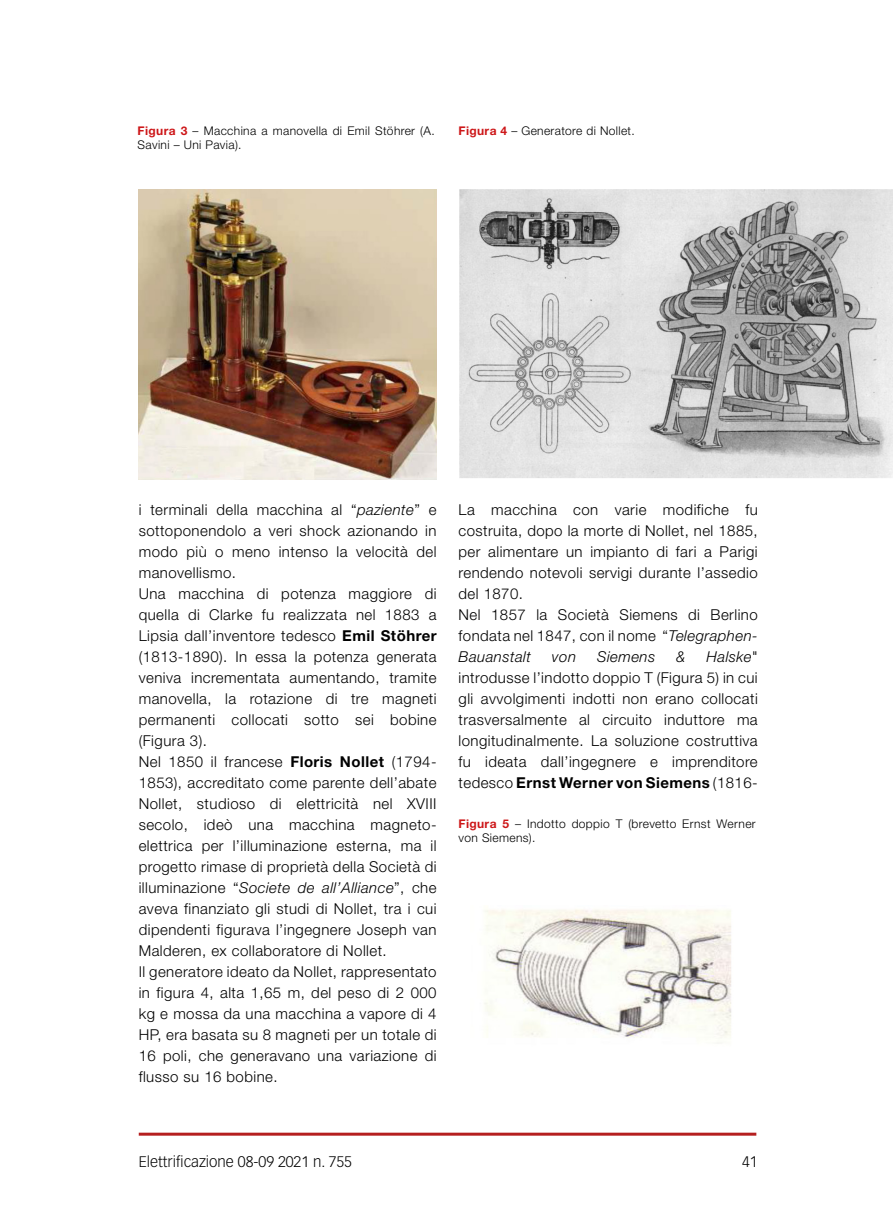
<style>
.page{position:relative;width:893px;height:1212px;background:#fff}
.page>*{position:absolute;margin:0;border:0;box-sizing:border-box;transform-origin:0 0}
.t1{font:300 15px/21px "Helvetica Neue LT Std";letter-spacing:.03em;color:#000}
.t2{font:300 15px "Vectora LT Std";color:#000}
.t3{font:italic 300 15px "Helvetica Neue LT Std";letter-spacing:.03em;color:#000}
.t4{font:300 12px/14.4px "Helvetica Neue LT Std";letter-spacing:.03em;color:#000}
.s1{font-weight:700;color:#cd1719}
.s2{font-style:italic}
.s3{font-weight:700}
</style>
<div class="page">
<hr style="left:139px;top:1133px;width:617px;height:3px;background:#b51f1f">
<img style="left:139px;top:189px;width:298px;height:291px">
<img style="left:459px;top:189px;width:434px;height:289px">
<img style="left:484px;top:909px;width:247px;height:135px">
<p class="t4" style="left:138px;top:123px;width:299px"><span class="s1">Figura 3</span> – Macchina a manovella di Emil Stöhrer (A.<br>Savini – Uni Pavia).</p>
<p class="t4" style="left:459px;top:123px;width:178px"><span class="s1">Figura 4</span> – Generatore di Nollet.</p>
<p class="t1" style="left:139px;top:499px;width:299px">i terminali della macchina al “<span class="s2">paziente</span>” e sottoponendolo a veri shock azionando in modo più o meno intenso la velocità del manovellismo.<br>Una macchina di potenza maggiore di quella di Clarke fu realizzata nel 1883 a Lipsia dall’inventore tedesco <span class="s3">Emil Stöhrer </span>(1813-1890). In essa la potenza generata veniva incrementata aumentando, tramite manovella, la rotazione di tre magneti permanenti collocati sotto sei bobine (Figura 3).<br>Nel 1850 il francese <span class="s3">Floris Nollet</span> (1794- 1853), accreditato come parente dell’abate Nollet, studioso di elettricità nel XVIII secolo, ideò una macchina magneto&shy;elettrica per l’illuminazione esterna, ma il progetto rimase di proprietà della Società di illuminazione “<span class="s2">Societe de all’Alliance</span>”, che aveva finanziato gli studi di Nollet, tra i cui dipendenti figurava l’ingegnere Joseph van Malderen, ex collaboratore di Nollet.<br>Il generatore ideato da Nollet, rappresentato in figura 4, alta 1,65 m, del peso di 2 000 kg e mossa da una macchina a vapore di 4<br>HP, era basata su 8 magneti per un totale di 16 poli, che generavano una variazione di flusso su 16 bobine.</p>
<p class="t1" style="left:459px;top:499px;width:301px">La macchina con varie modifiche fu costruita, dopo la morte di Nollet, nel 1885, per alimentare un impianto di fari a Parigi rendendo notevoli servigi durante l’assedio del 1870.<br>Nel 1857 la Società Siemens di Berlino fondata nel 1847, con il nome “<span class="s2">Telegraphen-Bauanstalt</span></p>
<p class="t3" style="left:552px;top:647px;width:26px">von</p>
<p class="t3" style="left:597px;top:647px;width:60px">Siemens</p>
<p class="t3" style="left:676px;top:647px;width:11px">&amp;</p>
<p class="t1" style="left:459px;top:646px;width:301px;text-align:justify;text-indent:248px"><span class="s2">Halske</span>" introdusse l’indotto doppio T (Figura 5) in cui gli avvolgimenti indotti non erano collocati trasversalmente al circuito induttore ma longitudinalmente. La soluzione costruttiva fu ideata dall’ingegnere e imprenditore tedesco <span class="s3">Ernst Werner von Siemens</span> (1816-</p>
<p class="t4" style="left:459px;top:816px;width:299px"><span class="s1">Figura 5</span> – Indotto doppio T (brevetto Ernst Werner von Siemens).</p>
<p class="t2" style="left:139px;top:1153px;width:215px">Elettrificazione 08-09 2021 n. 755</p>
<p class="t2" style="left:742px;top:1153px;width:17px">41</p>
</div>
